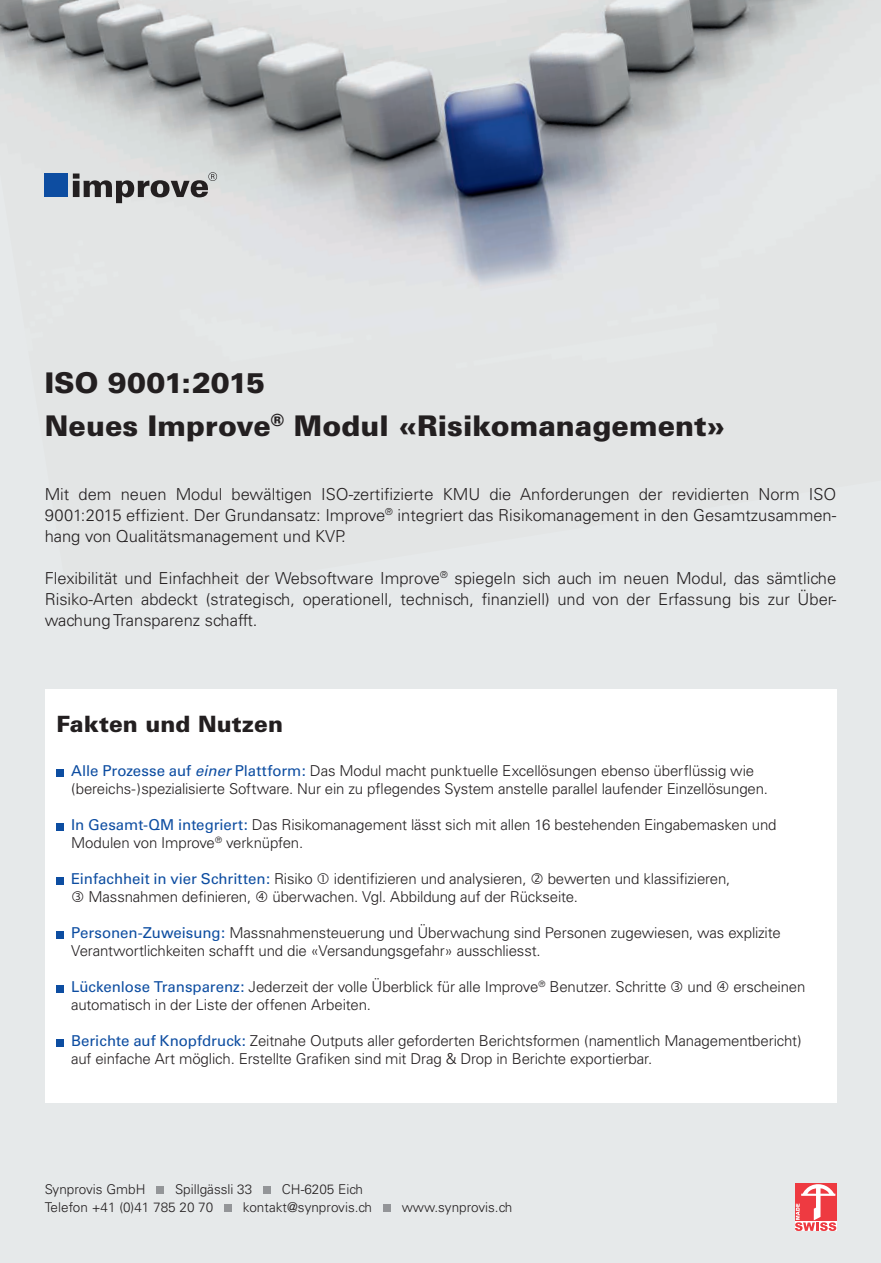
<style>
.page{position:relative;width:881px;height:1263px;background:#fff}
.page>*{position:absolute;margin:0;border:0;box-sizing:border-box;transform-origin:0 0}
.t1{font:900 28.5px/43px "Univers";color:#231f20}
.t2{font:900 22.5px "Univers";color:#231f20}
.t3{font:300 16.5px/21px "Univers";color:#231f20;text-align:justify}
.t4{font:300 15px/18px "Univers";letter-spacing:-.01em;color:#231f20}
.t5{font:15px "Univers";color:#0d4da1}
.t6{font:300 13.5px "Univers";color:#231f20}
.s1{font-weight:400;color:#0d4da1}
.s2{font-weight:400;font-style:italic;color:#0d4da1}
.s3{font-weight:300;color:#231f20}
</style>
<div class="page">
<div style="left:0;top:0;width:880px;height:1263px;background:#e6e9ea"></div>
<img style="left:0;top:0;width:854px;height:287px">
<svg style="left:73px;top:172px;width:144px;height:31px"></svg>
<div style="left:45px;top:173px;width:23px;height:24px;background:#0d4da1"></div>
<div style="left:45px;top:689px;width:791px;height:413px;background:#fff"></div>
<div style="left:57px;top:769px;width:7px;height:7px;background:#0d4da1"></div>
<div style="left:57px;top:823px;width:7px;height:7px;background:#0d4da1"></div>
<div style="left:57px;top:877px;width:7px;height:7px;background:#0d4da1"></div>
<div style="left:57px;top:931px;width:7px;height:7px;background:#0d4da1"></div>
<div style="left:57px;top:985px;width:7px;height:7px;background:#0d4da1"></div>
<div style="left:57px;top:1039px;width:7px;height:7px;background:#0d4da1"></div>
<div style="left:157px;top:1187px;width:7px;height:7px;background:#939598"></div>
<div style="left:263px;top:1187px;width:7px;height:7px;background:#939598"></div>
<div style="left:224px;top:1205px;width:7px;height:7px;background:#939598"></div>
<div style="left:383px;top:1205px;width:7px;height:7px;background:#939598"></div>
<div style="left:794px;top:1183px;width:41px;height:38px;background:#ee3a41"></div>
<svg style="left:794px;top:1184px;width:42px;height:47px"></svg>
<h1 class="t1" style="left:45px;top:361px;width:682px">ISO 9001:2015<br>Neues Improve<sup>®</sup> Modul «Risikomanagement»</h1>
<p class="t3" style="left:45px;top:483px;width:792px">Mit dem neuen Modul bewältigen ISO-zertifizierte KMU die Anforderungen der revidierten Norm ISO 9001:2015 effizient. Der Grundansatz: Improve<sup>®</sup> integriert das Risikomanagement in den Gesamtzusammen&shy;hang von Qualitätsmanagement und KVP.</p>
<p class="t3" style="left:45px;top:567px;width:792px">Flexibilität und Einfachheit der Websoftware Improve<sup>®</sup> spiegeln sich auch im neuen Modul, das sämtliche Risiko-Arten abdeckt (strategisch, operationell, technisch, finanziell) und von der Erfassung bis zur Über&shy;wachung Transparenz schafft.</p>
<h2 class="t2" style="left:57px;top:710px;width:228px">Fakten und Nutzen</h2>
<p class="t4" style="left:71px;top:762px;width:698px"><span class="s1">Alle Prozesse auf</span> <span class="s2">einer</span> <span class="s1">Plattform:</span> Das Modul macht punktuelle Excellösungen ebenso überflüssig wie (bereichs-)spezialisierte Software. Nur ein zu pflegendes System anstelle parallel laufender Einzellösungen.</p>
<p class="t4" style="left:71px;top:816px;width:706px"><span class="s1">In Gesamt-QM integriert:</span> Das Risikomanagement lässt sich mit allen 16 bestehenden Eingabemasken und<br>Modulen von Improve<sup>®</sup> verknüpfen.</p>
<p class="t5" style="left:71px;top:870px;width:243px">Einfachheit in vier Schritten: <span class="s3">Risiko</span></p>
<p class="t4" style="left:334px;top:870px;width:194px">identifizieren und analysieren,</p>
<p class="t4" style="left:547px;top:870px;width:184px">bewerten und klassifizieren,</p>
<p class="t4" style="left:88px;top:888px;width:164px">Massnahmen definieren,</p>
<p class="t4" style="left:272px;top:888px;width:307px">überwachen. Vgl. Abbildung auf der Rückseite.</p>
<p class="t4" style="left:71px;top:924px;width:710px"><span class="s1">Personen-Zuweisung:</span> Massnahmensteuerung und Überwachung sind Personen zugewiesen, was explizite<br>Verantwortlichkeiten schafft und die «Versandungsgefahr» ausschliesst.</p>
<p class="t4" style="left:71px;top:978px;width:596px"><span class="s1">Lückenlose Transparenz:</span> Jederzeit der volle Überblick für alle Improve<sup>®</sup> Benutzer. Schritte</p>
<p class="t4" style="left:687px;top:978px;width:26px">und</p>
<p class="t4" style="left:733px;top:978px;width:73px">erscheinen</p>
<p class="t4" style="left:71px;top:996px;width:301px">automatisch in der Liste der offenen Arbeiten.</p>
<p class="t4" style="left:71px;top:1032px;width:731px"><span class="s1">Berichte auf Knopfdruck:</span> Zeitnahe Outputs aller geforderten Berichtsformen (namentlich Managementbericht) auf einfache Art möglich. Erstellte Grafiken sind mit Drag &amp; Drop in Berichte exportierbar.</p>
<p class="t6" style="left:45px;top:1181px;width:102px">Synprovis GmbH</p>
<p class="t6" style="left:175px;top:1181px;width:79px">Spillgässli 33</p>
<p class="t6" style="left:282px;top:1181px;width:83px">CH-6205 Eich</p>
<p class="t6" style="left:45px;top:1199px;width:170px">Telefon +41 (0)41 785 20 70</p>
<p class="t6" style="left:243px;top:1199px;width:131px">kontakt@synprovis.ch</p>
<p class="t6" style="left:401px;top:1199px;width:112px">www.synprovis.ch</p>
</div>
